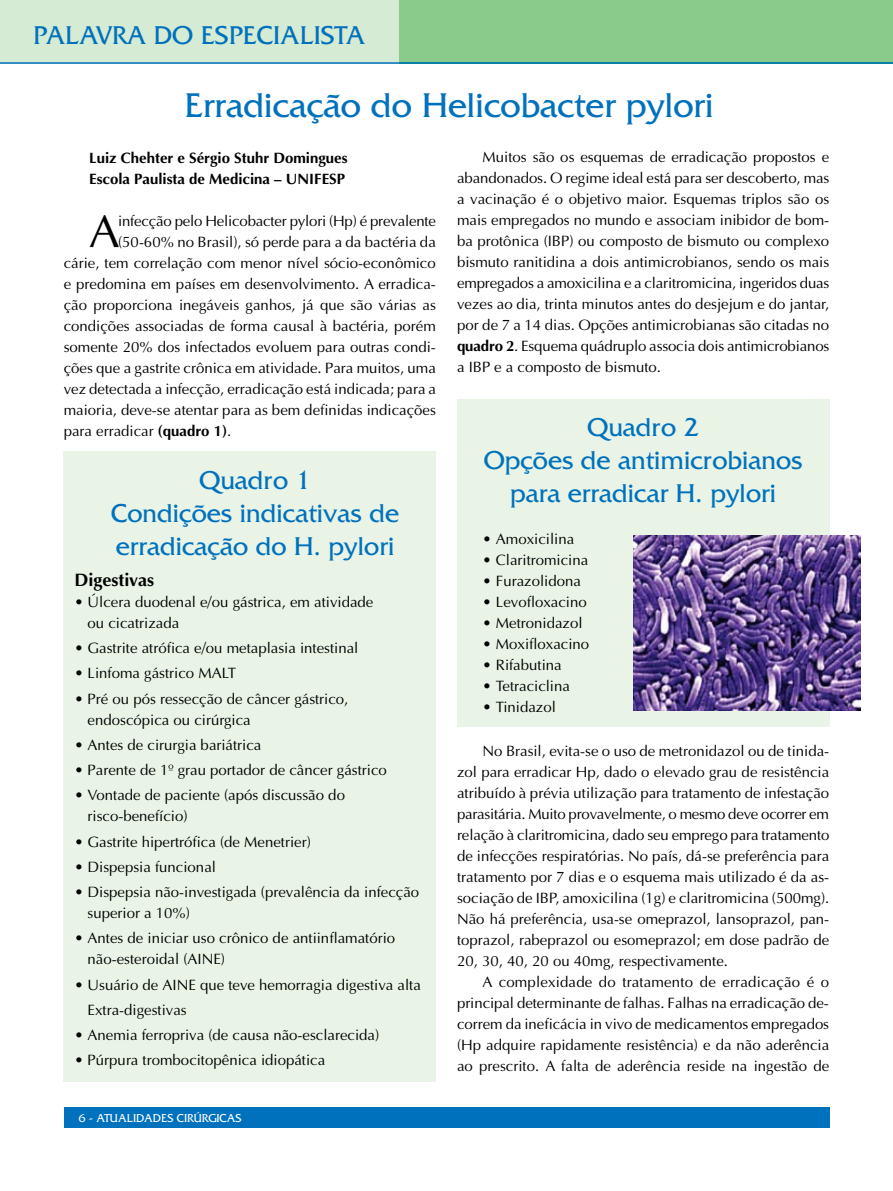
<style>
.page{position:relative;width:893px;height:1191px;background:#fff}
.page>*{position:absolute;margin:0;border:0;box-sizing:border-box;transform-origin:0 0}
.t1{font:45.75px "Ottawa";color:#000}
.t2{font:36px "France";color:#0071bc}
.t3{font:27px/33px "France";color:#0071bc;text-align:center}
.t4{font:700 18px "Ottawa";color:#000}
.t5{font:15px/21px "Ottawa";color:#000}
.t6{font:700 15px/21px "Ottawa";color:#000}
.t7{font:12px "France";color:#fff}
.s1{font-weight:700}
</style>
<div class="page">
<div style="left:398px;top:0;width:495px;height:62px;background:#8aca8b"></div>
<div style="left:0;top:0;width:398px;height:64px;background:#d6ebd4"></div>
<hr style="left:0;top:62px;width:893px;height:2px;background:#0071bc">
<div style="left:64px;top:1107px;width:765px;height:20px;background:#0071bc"></div>
<div style="left:457px;top:399px;width:372px;height:328px;background:#e9f4e7"></div>
<div style="left:64px;top:451px;width:372px;height:631px;background:#e9f4e7"></div>
<img style="left:634px;top:535px;width:227px;height:175px">
<h3 class="t3" style="left:33px;top:19px;width:333px">PALAVRA DO ESPECIALISTA</h3>
<h2 class="t2" style="left:184px;top:86px;width:531px">Erradicação do Helicobacter pylori</h2>
<p class="t6" style="left:89px;top:147px;width:260px">Luiz Chehter e Sérgio Stuhr Domingues<br>Escola Paulista de Medicina – UNIFESP</p>
<h1 class="t1" style="left:89px;top:204px;width:32px">A</h1>
<p class="t5" style="left:118px;top:210px;width:319px">infecção pelo Helicobacter pylori (Hp) é prevalente</p>
<p class="t5" style="left:118px;top:231px;width:319px">(50-60% no Brasil), só perde para a da bactéria da</p>
<p class="t5" style="left:64px;top:252px;width:374px">cárie, tem correlação com menor nível sócio-econômico</p>
<p class="t5" style="left:64px;top:273px;width:374px">e predomina em países em desenvolvimento. A erradica-</p>
<p class="t5" style="left:64px;top:294px;width:374px">ção proporciona inegáveis ganhos, já que são várias as</p>
<p class="t5" style="left:64px;top:315px;width:374px">condições associadas de forma causal à bactéria, porém</p>
<p class="t5" style="left:64px;top:336px;width:374px">somente 20% dos infectados evoluem para outras condi-</p>
<p class="t5" style="left:64px;top:357px;width:374px">ções que a gastrite crônica em atividade. Para muitos, uma</p>
<p class="t5" style="left:64px;top:378px;width:374px">vez detectada a infecção, erradicação está indicada; para a</p>
<p class="t5" style="left:64px;top:399px;width:374px">maioria, deve-se atentar para as bem definidas indicações</p>
<p class="t5" style="left:64px;top:420px;width:169px">para erradicar <span class="s1">(quadro 1)</span>.</p>
<h3 class="t3" style="left:111px;top:463px;width:289px">Quadro 1<br>Condições indicativas de erradicação do H. pylori</h3>
<p class="t4" style="left:74px;top:568px;width:81px">Digestivas</p>
<p class="t5" style="left:88px;top:591px;width:287px;text-indent:-13px">• Úlcera duodenal e/ou gástrica, em atividade ou cicatrizada</p>
<p class="t5" style="left:74px;top:637px;width:285px">• Gastrite atrófica e/ou metaplasia intestinal</p>
<p class="t5" style="left:74px;top:663px;width:163px">• Linfoma gástrico MALT</p>
<p class="t5" style="left:88px;top:688px;width:262px;text-indent:-13px">• Pré ou pós ressecção de câncer gástrico, endoscópica ou cirúrgica</p>
<p class="t5" style="left:74px;top:734px;width:189px">• Antes de cirurgia bariátrica</p>
<p class="t5" style="left:74px;top:759px;width:314px">• Parente de 1º grau portador de câncer gástrico</p>
<p class="t5" style="left:88px;top:785px;width:259px;text-indent:-13px">• Vontade de paciente (após discussão do risco-benefício)</p>
<p class="t5" style="left:74px;top:831px;width:238px">• Gastrite hipertrófica (de Menetrier)</p>
<p class="t5" style="left:74px;top:856px;width:143px">• Dispepsia funcional</p>
<p class="t5" style="left:88px;top:881px;width:333px;text-indent:-13px">• Dispepsia não-investigada (prevalência da infecção superior a 10%)</p>
<p class="t5" style="left:88px;top:928px;width:309px;text-indent:-13px">• Antes de iniciar uso crônico de antiinflamatório não-esteroidal (AINE)</p>
<p class="t5" style="left:88px;top:972px;width:335px;line-height:25.2px;text-indent:-13px">• Usuário de AINE que teve hemorragia digestiva alta<br>Extra-digestivas</p>
<p class="t5" style="left:74px;top:1024px;width:306px">• Anemia ferropriva (de causa não-esclarecida)</p>
<p class="t5" style="left:74px;top:1050px;width:252px">• Púrpura trombocitopênica idiopática</p>
<p class="t7" style="left:79px;top:1111px;width:164px">6 - ATUALIDADES CIRÚRGICAS</p>
<p class="t5" style="left:457px;top:146px;width:374px;text-align:justify;text-indent:26px">Muitos são os esquemas de erradicação propostos e abandonados. O regime ideal está para ser descoberto, mas a vacinação é o objetivo maior. Esquemas triplos são os mais empregados no mundo e associam inibidor de bom&shy;ba protônica (IBP) ou composto de bismuto ou complexo bismuto ranitidina a dois antimicrobianos, sendo os mais empregados a amoxicilina e a claritromicina, ingeridos duas vezes ao dia, trinta minutos antes do desjejum e do jantar, por de 7 a 14 dias. Opções antimicrobianas são citadas no <span class="s1">quadro 2</span>. Esquema quádruplo associa dois antimicrobianos a IBP e a composto de bismuto.</p>
<h3 class="t3" style="left:484px;top:410px;width:320px">Quadro 2<br>Opções de antimicrobianos para erradicar H. pylori</h3>
<p class="t5" style="left:483px;top:528px;width:93px">• Amoxicilina</p>
<p class="t5" style="left:483px;top:549px;width:107px">• Claritromicina</p>
<p class="t5" style="left:483px;top:570px;width:100px">• Furazolidona</p>
<p class="t5" style="left:483px;top:591px;width:106px">• Levofloxacino</p>
<p class="t5" style="left:483px;top:612px;width:101px">• Metronidazol</p>
<p class="t5" style="left:483px;top:633px;width:108px">• Moxifloxacino</p>
<p class="t5" style="left:483px;top:654px;width:81px">• Rifabutina</p>
<p class="t5" style="left:483px;top:675px;width:89px">• Tetraciclina</p>
<p class="t5" style="left:483px;top:696px;width:75px">• Tinidazol</p>
<p class="t5" style="left:457px;top:740px;width:374px;text-align:justify;text-indent:26px">No Brasil, evita-se o uso de metronidazol ou de tinida&shy;zol para erradicar Hp, dado o elevado grau de resistência atribuído à prévia utilização para tratamento de infestação parasitária. Muito provavelmente, o mesmo deve ocorrer em relação à claritromicina, dado seu emprego para tratamento de infecções respiratórias. No país, dá-se preferência para tratamento por 7 dias e o esquema mais utilizado é da as&shy;sociação de IBP, amoxicilina (1g) e claritromicina (500mg).<br>Não há preferência, usa-se omeprazol, lansoprazol, pan&shy;toprazol, rabeprazol ou esomeprazol; em dose padrão de 20, 30, 40, 20 ou 40mg, respectivamente.</p>
<p class="t5" style="left:457px;top:971px;width:374px;text-align:justify;text-indent:26px">A complexidade do tratamento de erradicação é o principal determinante de falhas. Falhas na erradicação de&shy;correm da ineficácia in vivo de medicamentos empregados (Hp adquire rapidamente resistência) e da não aderência ao prescrito. A falta de aderência reside na ingestão de</p>
</div>
